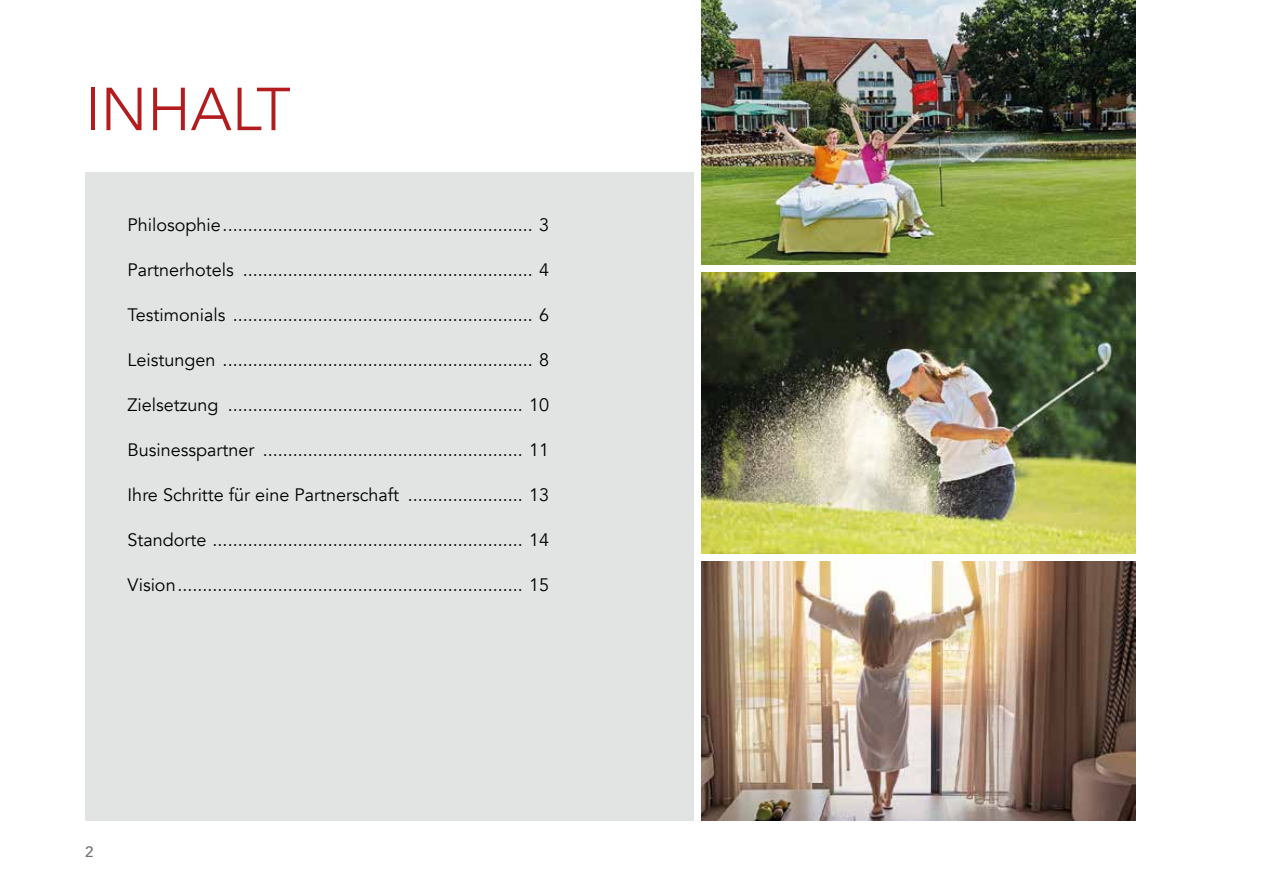
<style>
.page{position:relative;width:1263px;height:893px;background:#fff}
.page>*{position:absolute;margin:0;border:0;box-sizing:border-box;transform-origin:0 0}
.t1{font:300 60px "Avenir";color:#b21c1d}
.t2{font:18px "Avenir";color:#000}
.t3{font:500 15px "Avenir";color:#6f7070}
</style>
<div class="page">
<img style="left:702px;top:561px;width:433px;height:260px">
<img style="left:702px;top:272px;width:433px;height:282px">
<div style="left:85px;top:172px;width:608px;height:649px;background:#e2e3e3"></div>
<img style="left:702px;top:0;width:433px;height:264px">
<h1 class="t1" style="left:85px;top:74px;width:207px">INHALT</h1>
<p class="t2" style="left:128px;top:214px;width:423px">Philosophie.............................................................. 3</p>
<p class="t2" style="left:128px;top:259px;width:423px">Partnerhotels .......................................................... 4</p>
<p class="t2" style="left:128px;top:304px;width:423px">Testimonials ............................................................ 6</p>
<p class="t2" style="left:128px;top:349px;width:423px">Leistungen .............................................................. 8</p>
<p class="t2" style="left:128px;top:394px;width:423px">Zielsetzung ........................................................... 10</p>
<p class="t2" style="left:128px;top:439px;width:423px">Businesspartner .................................................... 11</p>
<p class="t2" style="left:128px;top:484px;width:423px">Ihre Schritte für eine Partnerschaft ....................... 13</p>
<p class="t2" style="left:128px;top:529px;width:423px">Standorte .............................................................. 14</p>
<p class="t2" style="left:128px;top:574px;width:423px">Vision..................................................................... 15</p>
<p class="t3" style="left:85px;top:839px;width:10px">2</p>
</div>
